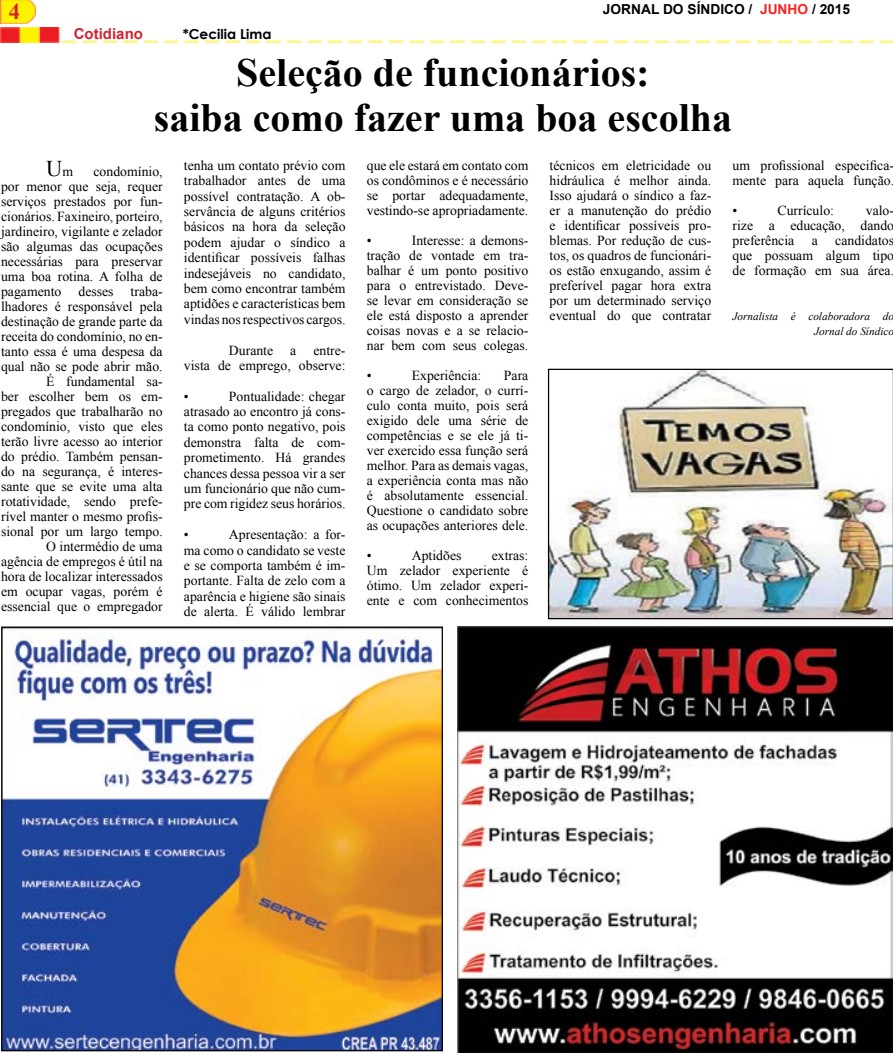
<style>
.page{position:relative;width:893px;height:1053px;background:#fff}
.page>*{position:absolute;margin:0;border:0;box-sizing:border-box;transform-origin:0 0}
.t1{font:700 40px/45px "Times New Roman";color:#000;text-align:center}
.t2{font:22.5px "Times New Roman";color:#000}
.t3{font:700 22.5px "Times New Roman";color:#d32230}
.t4{font:700 15px "Arial";color:#d32230}
.t5{font:13.75px/15px "Times New Roman";color:#000;text-align:justify}
.t6{font:700 13.75px "Arial";color:#000}
.t7{font:700 13.75px "Century Gothic";color:#000}
.t8{font:italic 11.25px/15px "Times New Roman";color:#000;text-align:right}
.s1{color:#fb1f20}
.s2{font-size:13.75px}
</style>
<div class="page">
<img style="left:0;top:0;width:35px;height:24px">
<img style="left:0;top:28px;width:893px;height:14px">
<img style="left:3px;top:628px;width:438px;height:421px">
<img style="left:457px;top:626px;width:436px;height:426px">
<img style="left:548px;top:369px;width:345px;height:250px">
<h2 class="t3" style="left:9px;top:-4px;width:13px">4</h2>
<p class="t4" style="left:74px;top:23px;width:71px">Cotidiano</p>
<p class="t7" style="left:183px;top:24px;width:90px">*Cecilia Lima</p>
<p class="t6" style="left:603px;top:0;width:249px">JORNAL DO SÍNDICO / <span class="s1">JUNHO</span> / 2015</p>
<h1 class="t1" style="left:154px;top:49px;width:580px">Seleção de funcionários:<br>saiba como fazer uma boa escolha</h1>
<p class="t5" style="left:1px;top:164px;width:163px;text-align:right">condomínio,<br>por menor que seja, requer serviços prestados por fun&shy;cionários. Faxineiro, porteiro, jardineiro, vigilante e zelador são algumas das ocupações necessárias para preservar uma boa rotina. A folha de pagamento desses traba&shy;lhadores é responsável pela destinação de grande parte da receita do condomínio, no en&shy;tanto essa é uma despesa da qual não se pode abrir mão.<br>É fundamental sa-<br>ber escolher bem os em&shy;pregados que trabalharão no condomínio, visto que eles terão livre acesso ao interior do prédio. Também pensan&shy;do na segurança, é interes&shy;sante que se evite uma alta rotatividade, sendo prefe&shy;rível manter o mesmo profis&shy;sional por um largo tempo.<br>O intermédio de uma agência de empregos é útil na hora de localizar interessados em ocupar vagas, porém é essencial que o empregador</p>
<p class="t5" style="left:184px;top:157px;width:163px;line-height:15.4px">tenha um contato prévio com trabalhador antes de uma possível contratação. A ob&shy;servância de alguns critérios básicos na hora da seleção podem ajudar o síndico a identificar possíveis falhas indesejáveis no candidato, bem como encontrar também aptidões e características bem vindas nos respectivos cargos.</p>
<h2 class="t2" style="left:46px;top:153px;width:28px">U<span class="s2">m</span></h2>
<p class="t5" style="left:184px;top:342px;width:163px;line-height:15.4px;text-align:right">Durante a entre-<br>vista de emprego, observe:</p>
<p class="t5" style="left:184px;top:388px;width:6px">•</p>
<p class="t5" style="left:184px;top:388px;width:163px;line-height:15.4px;text-indent:45px">Pontualidade: chegar atrasado ao encontro já cons&shy;ta como ponto negativo, pois demonstra falta de com&shy;prometimento. Há grandes chances dessa pessoa vir a ser um funcionário que não cum&shy;pre com rigidez seus horários.</p>
<p class="t5" style="left:184px;top:526px;width:6px">•</p>
<p class="t5" style="left:184px;top:526px;width:163px;line-height:15.4px;text-indent:45px">Apresentação: a for&shy;ma como o candidato se veste e se comporta também é im&shy;portante. Falta de zelo com a aparência e higiene são sinais de alerta. É válido lembrar</p>
<p class="t5" style="left:367px;top:157px;width:163px">que ele estará em contato com os condôminos e é necessário se portar adequadamente, vestindo-se apropriadamente.</p>
<p class="t5" style="left:367px;top:232px;width:6px">•</p>
<p class="t5" style="left:367px;top:232px;width:163px;text-indent:45px">Interesse: a demons&shy;tração de vontade em tra&shy;balhar é um ponto positivo para o entrevistado. Deve&shy;se levar em consideração se ele está disposto a aprender coisas novas e a se relacio&shy;nar bem com seus colegas.</p>
<p class="t5" style="left:367px;top:368px;width:6px">•</p>
<p class="t5" style="left:412px;top:368px;width:71px">Experiência:</p>
<p class="t5" style="left:367px;top:368px;width:163px;text-indent:137px">Para o cargo de zelador, o currí&shy;culo conta muito, pois será exigido dele uma série de competências e se ele já ti&shy;ver exercido essa função será melhor. Para as demais vagas, a experiência conta mas não é absolutamente essencial.<br>Questione o candidato sobre as ocupações anteriores dele.</p>
<p class="t5" style="left:367px;top:548px;width:6px">•</p>
<p class="t5" style="left:412px;top:548px;width:51px">Aptidões</p>
<p class="t5" style="left:367px;top:548px;width:163px;text-indent:125px">extras:<br>Um zelador experiente é ótimo. Um zelador experi&shy;ente e com conhecimentos</p>
<p class="t5" style="left:550px;top:158px;width:163px">técnicos em eletricidade ou hidráulica é melhor ainda.<br>Isso ajudará o síndico a faz&shy;er a manutenção do prédio e identificar possíveis pro&shy;blemas. Por redução de cus&shy;tos, os quadros de funcionári&shy;os estão enxugando, assim é preferível pagar hora extra por um determinado serviço eventual do que contratar</p>
<p class="t5" style="left:732px;top:158px;width:163px">um profissional especifica&shy;mente para aquela função.</p>
<p class="t5" style="left:732px;top:203px;width:163px;text-indent:133px">valo&shy;rize a educação, dando preferência</p>
<p class="t5" style="left:732px;top:203px;width:6px">•</p>
<p class="t5" style="left:777px;top:203px;width:58px">Currículo:</p>
<p class="t5" style="left:732px;top:233px;width:163px;text-indent:103px">candidatos que possuam algum tipo de formação em sua área.</p>
<p class="t8" style="left:732px;top:308px;width:163px">Jornalista é colaboradora do<br>Jornal do Síndico</p>
<p class="t5" style="left:812px;top:233px;width:8px">a</p>
</div>
